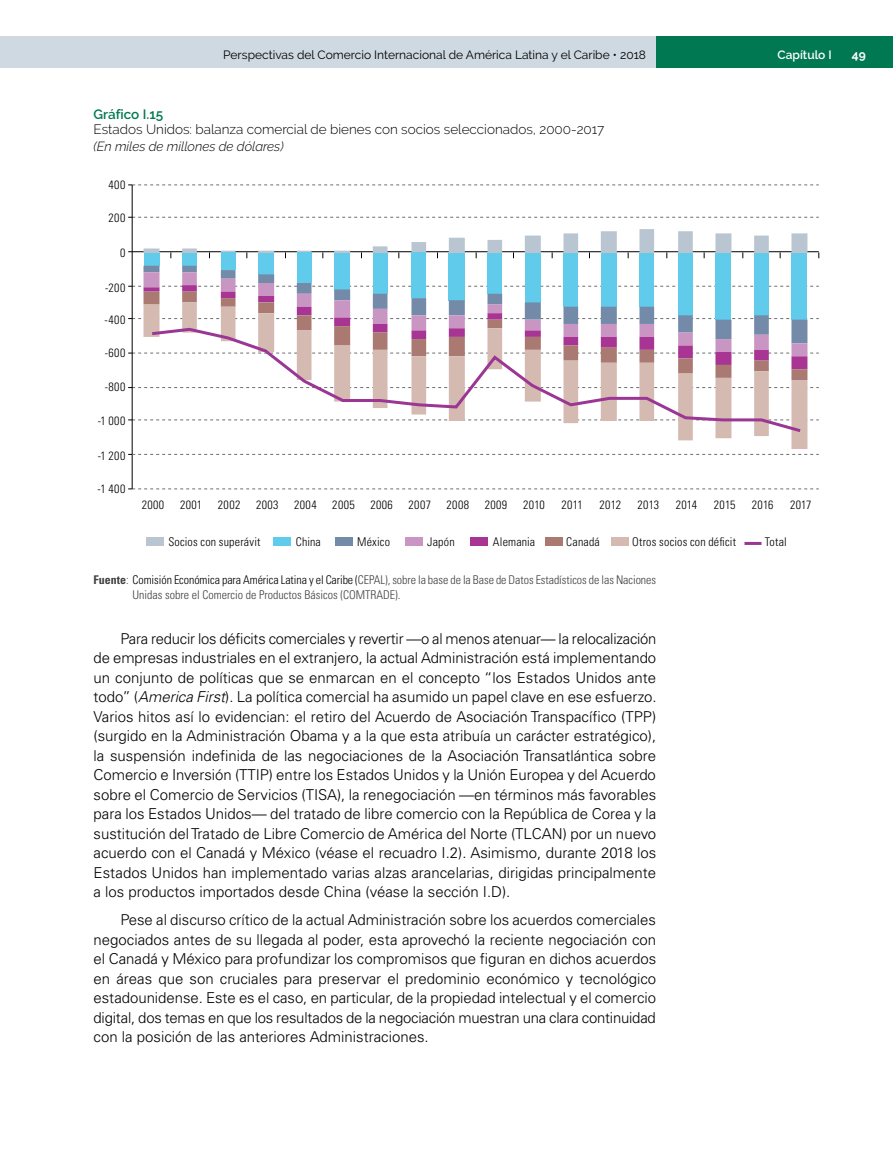
<style>
.page{position:relative;width:893px;height:1170px;background:#fff}
.page>*{position:absolute;margin:0;border:0;box-sizing:border-box;transform-origin:0 0}
.t1{font:300 15px/19.5px "Univers LT Std";color:#000;text-align:justify}
.t2{font:300 13.5px "Raleway";color:#000}
.t3{font:600 13.5px "Raleway";color:#007852}
.t4{font:italic 300 13.2px "Raleway";color:#000}
.t5{font:300 condensed 12px "Univers LT Std";letter-spacing:.02em;color:#000}
.t6{font:300 condensed 12px/14.2px "Univers LT Std";letter-spacing:-.005em;color:#414042}
.t7{font:12px "Raleway";color:#000}
.t8{font:600 12px "Raleway";color:#fff}
.t9{font:700 12px "Raleway";color:#fff}
.s1{font-weight:700}
.s2{color:#000}
.s3{font-style:italic}
</style>
<div class="page">
<div style="left:0;top:36px;width:656px;height:32px;background:#ced9e1"></div>
<div style="left:656px;top:36px;width:237px;height:32px;background:#007852"></div>
<hr style="left:132px;top:251px;width:687px;height:1px;background:#000">
<div style="left:144px;top:253px;width:15px;height:13px;background:#60cbea"></div>
<div style="left:182px;top:253px;width:15px;height:13px;background:#60cbea"></div>
<div style="left:221px;top:253px;width:14px;height:17px;background:#60cbea"></div>
<div style="left:258px;top:253px;width:16px;height:21px;background:#60cbea"></div>
<div style="left:297px;top:253px;width:14px;height:30px;background:#60cbea"></div>
<div style="left:334px;top:253px;width:16px;height:36px;background:#60cbea"></div>
<div style="left:373px;top:253px;width:14px;height:41px;background:#60cbea"></div>
<div style="left:411px;top:253px;width:15px;height:45px;background:#60cbea"></div>
<div style="left:449px;top:253px;width:16px;height:47px;background:#60cbea"></div>
<div style="left:487px;top:253px;width:15px;height:41px;background:#60cbea"></div>
<div style="left:525px;top:253px;width:16px;height:49px;background:#60cbea"></div>
<div style="left:563px;top:253px;width:15px;height:54px;background:#60cbea"></div>
<div style="left:601px;top:253px;width:16px;height:54px;background:#60cbea"></div>
<div style="left:639px;top:253px;width:15px;height:54px;background:#60cbea"></div>
<div style="left:678px;top:253px;width:15px;height:62px;background:#60cbea"></div>
<div style="left:715px;top:253px;width:16px;height:66px;background:#60cbea"></div>
<div style="left:754px;top:253px;width:15px;height:62px;background:#60cbea"></div>
<div style="left:791px;top:253px;width:16px;height:66px;background:#60cbea"></div>
<svg style="left:144px;top:266px;width:305px;height:6px"></svg>
<svg style="left:144px;top:272px;width:305px;height:13px"></svg>
<svg style="left:144px;top:285px;width:645px;height:6px"></svg>
<svg style="left:144px;top:291px;width:359px;height:11px"></svg>
<svg style="left:144px;top:302px;width:663px;height:147px"></svg>
<hr style="left:132px;top:185px;width:1px;height:304px;background:#000">
<svg style="left:128px;top:184px;width:691px;height:2px"></svg>
<svg style="left:128px;top:217px;width:691px;height:1px"></svg>
<svg style="left:128px;top:286px;width:691px;height:1px"></svg>
<svg style="left:128px;top:318px;width:691px;height:1px"></svg>
<svg style="left:128px;top:352px;width:691px;height:2px"></svg>
<svg style="left:128px;top:387px;width:691px;height:1px"></svg>
<svg style="left:128px;top:419px;width:691px;height:1px"></svg>
<svg style="left:128px;top:488px;width:691px;height:1px"></svg>
<svg style="left:128px;top:454px;width:691px;height:1px"></svg>
<svg style="left:144px;top:229px;width:663px;height:29px"></svg>
<svg style="left:149px;top:326px;width:655px;height:108px"></svg>
<div style="left:147px;top:537px;width:17px;height:9px;background:#b9c6d2"></div>
<div style="left:273px;top:537px;width:17px;height:9px;background:#60cbea"></div>
<div style="left:335px;top:537px;width:17px;height:9px;background:#738ba8"></div>
<div style="left:406px;top:537px;width:17px;height:9px;background:#c996c4"></div>
<div style="left:471px;top:537px;width:17px;height:9px;background:#a83493"></div>
<div style="left:546px;top:537px;width:17px;height:9px;background:#a97972"></div>
<div style="left:612px;top:537px;width:17px;height:9px;background:#d5bab2"></div>
<hr style="left:744px;top:542px;width:17px;height:3px;background:#9b3694">
<p class="t7" style="left:223px;top:47px;width:424px">Perspectivas del Comercio Internacional de América Latina y el Caribe • 2018</p>
<p class="t8" style="left:777px;top:47px;width:56px">Capítulo I</p>
<p class="t9" style="left:852px;top:47px;width:15px">49</p>
<p class="t3" style="left:94px;top:106px;width:71px">Gráfico I.15</p>
<p class="t2" style="left:94px;top:121px;width:512px">Estados Unidos: balanza comercial de bienes con socios seleccionados, 2000-2017</p>
<p class="t4" style="left:94px;top:138px;width:192px">(En miles de millones de dólares)</p>
<p class="t5" style="left:108px;top:178px;width:18px">400</p>
<p class="t5" style="left:109px;top:210px;width:18px">200</p>
<p class="t5" style="left:120px;top:245px;width:7px">0</p>
<p class="t5" style="left:105px;top:280px;width:22px">-200</p>
<p class="t5" style="left:105px;top:312px;width:22px">-400</p>
<p class="t5" style="left:105px;top:346px;width:22px">-600</p>
<p class="t5" style="left:105px;top:379px;width:22px">-800</p>
<p class="t5" style="left:98px;top:413px;width:29px">-1 000</p>
<p class="t5" style="left:98px;top:448px;width:29px">-1 200</p>
<p class="t5" style="left:98px;top:481px;width:29px">-1 400</p>
<p class="t5" style="left:142px;top:498px;width:24px">2000</p>
<p class="t5" style="left:180px;top:498px;width:24px">2001</p>
<p class="t5" style="left:218px;top:498px;width:24px">2002</p>
<p class="t5" style="left:256px;top:498px;width:24px">2003</p>
<p class="t5" style="left:294px;top:498px;width:24px">2004</p>
<p class="t5" style="left:332px;top:498px;width:24px">2005</p>
<p class="t5" style="left:370px;top:498px;width:24px">2006</p>
<p class="t5" style="left:409px;top:498px;width:24px">2007</p>
<p class="t5" style="left:447px;top:498px;width:24px">2008</p>
<p class="t5" style="left:485px;top:498px;width:24px">2009</p>
<p class="t5" style="left:523px;top:498px;width:23px">2010</p>
<p class="t5" style="left:562px;top:498px;width:23px">2011</p>
<p class="t5" style="left:599px;top:498px;width:23px">2012</p>
<p class="t5" style="left:638px;top:498px;width:23px">2013</p>
<p class="t5" style="left:676px;top:498px;width:23px">2014</p>
<p class="t5" style="left:714px;top:498px;width:23px">2015</p>
<p class="t5" style="left:752px;top:498px;width:23px">2016</p>
<p class="t5" style="left:790px;top:498px;width:23px">2017</p>
<p class="t5" style="left:168px;top:535px;width:94px">Socios con superávit</p>
<p class="t5" style="left:296px;top:535px;width:27px">China</p>
<p class="t5" style="left:357px;top:535px;width:34px">México</p>
<p class="t5" style="left:427px;top:535px;width:29px">Japón</p>
<p class="t5" style="left:493px;top:535px;width:44px">Alemania</p>
<p class="t5" style="left:566px;top:535px;width:35px">Canadá</p>
<p class="t5" style="left:632px;top:535px;width:106px">Otros socios con déficit</p>
<p class="t5" style="left:765px;top:535px;width:24px">Total</p>
<p class="t6" style="left:133px;top:573px;width:525px;text-indent:-39px"><span class="s1">Fuente</span>: <span class="s2">Comisión Económica para América Latina y el Caribe (</span>CEPAL), sobre la base de la Base de Datos Estadísticos de las Naciones<br>Unidas sobre el Comercio de Productos Básicos (COMTRADE).</p>
<p class="t1" style="left:94px;top:628px;width:564px;text-indent:27px">Para reducir los déficits comerciales y revertir —o al menos atenuar— la relocalización de empresas industriales en el extranjero, la actual Administración está implementando un conjunto de políticas que se enmarcan en el concepto “los Estados Unidos ante todo” (<span class="s3">America First</span>). La política comercial ha asumido un papel clave en ese esfuerzo.<br>Varios hitos así lo evidencian: el retiro del Acuerdo de Asociación Transpacífico (TPP) (surgido en la Administración Obama y a la que esta atribuía un carácter estratégico), la suspensión indefinida de las negociaciones de la Asociación Transatlántica sobre Comercio e Inversión (TTIP) entre los Estados Unidos y la Unión Europea y del Acuerdo sobre el Comercio de Servicios (TISA), la renegociación —en términos más favorables para los Estados Unidos— del tratado de libre comercio con la República de Corea y la sustitución del Tratado de Libre Comercio de América del Norte (TLCAN) por un nuevo acuerdo con el Canadá y México (véase el recuadro I.2). Asimismo, durante 2018 los Estados Unidos han implementado varias alzas arancelarias, dirigidas principalmente a los productos importados desde China (véase la sección I.D).</p>
<p class="t1" style="left:94px;top:910px;width:564px;text-indent:27px">Pese al discurso crítico de la actual Administración sobre los acuerdos comerciales negociados antes de su llegada al poder, esta aprovechó la reciente negociación con el Canadá y México para profundizar los compromisos que figuran en dichos acuerdos en áreas que son cruciales para preservar el predominio económico y tecnológico estadounidense. Este es el caso, en particular, de la propiedad intelectual y el comercio digital, dos temas en que los resultados de la negociación muestran una clara continuidad con la posición de las anteriores Administraciones.</p>
</div>
